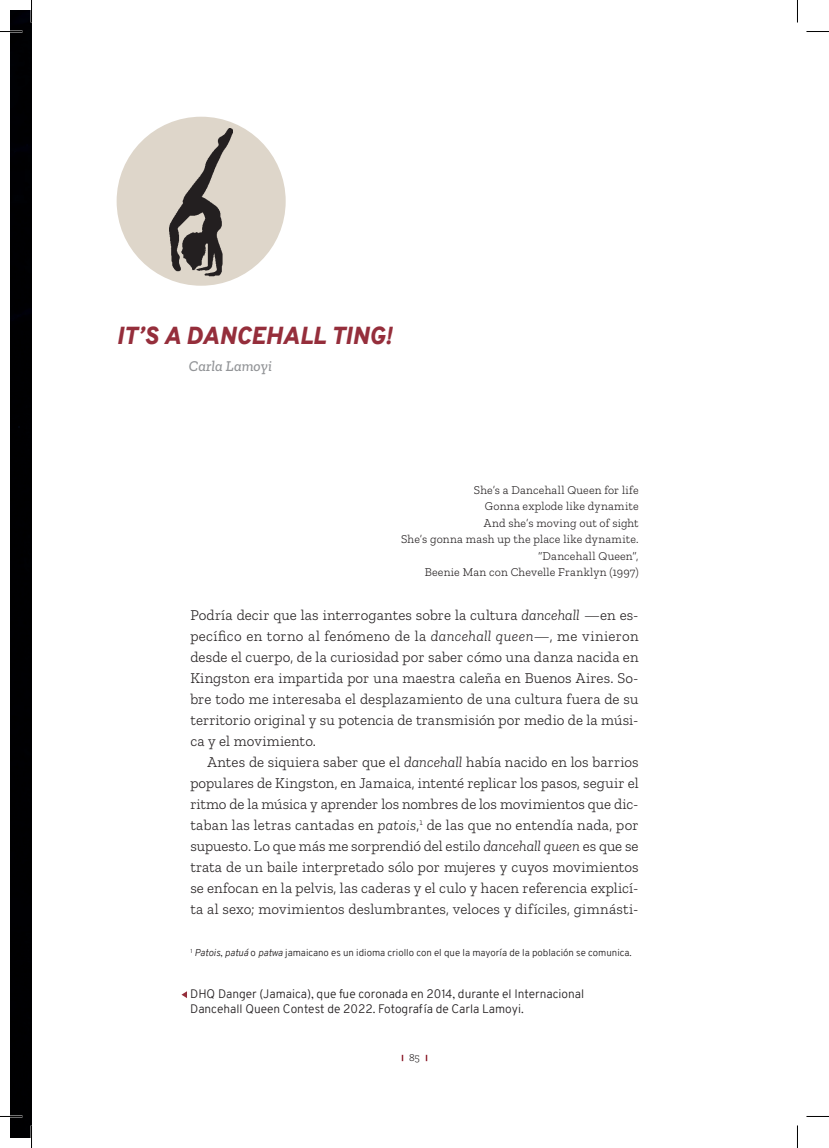
<style>
.page{position:relative;width:829px;height:1148px;background:#fff}
.page>*{position:absolute;margin:0;border:0;box-sizing:border-box;transform-origin:0 0}
.t1{font:italic 900 24px "Overpass";letter-spacing:.015em;color:#952e3b}
.t2{font:300 15px/21px "Zilla Slab";letter-spacing:.01em;color:#231f20;text-align:justify}
.t3{font:italic 500 15px "Zilla Slab";color:#939598}
.t4{font:300 12px/16.5px "Zilla Slab";letter-spacing:.015em;color:#231f20;text-align:right}
.t5{font:300 12px/14.4px "Overpass";color:#231f20}
.t6{font:300 10.5px "Zilla Slab";color:#231f20}
.t7{font:300 9.75px "Overpass";color:#231f20}
.s1{font-style:italic}
</style>
<div class="page">
<div style="left:117px;top:117px;width:168px;height:169px;background:#ded6ca;border-radius:50%"></div>
<img style="left:169px;top:128px;width:64px;height:148px">
<div style="left:10px;top:10px;width:22px;height:1127px;background:#000002"></div>
<svg style="left:181px;top:991px;width:6px;height:7px"></svg>
<hr style="left:0;top:1115px;width:22px;height:2px;background:#fff">
<svg style="left:0;top:31px;width:22px;height:1px"></svg>
<svg style="left:806px;top:31px;width:22px;height:1px"></svg>
<svg style="left:10px;top:1115px;width:12px;height:1px"></svg>
<svg style="left:31px;top:0;width:1px;height:23px"></svg>
<svg style="left:31px;top:1125px;width:1px;height:22px"></svg>
<svg style="left:797px;top:0;width:1px;height:23px"></svg>
<svg style="left:797px;top:1125px;width:1px;height:22px"></svg>
<h1 class="t1" style="left:117px;top:318px;width:277px">IT’S A DANCEHALL TING!</h1>
<p class="t3" style="left:189px;top:357px;width:85px">Carla Lamoyi</p>
<p class="t4" style="left:401px;top:481px;width:239px">She’s a Dancehall Queen for life<br>Gonna explode like dynamite<br>And she’s moving out of sight<br>She’s gonna mash up the place like dynamite. “Dancehall Queen”,<br>Beenie Man con Chevelle Franklyn (1997)</p>
<p class="t2" style="left:190px;top:604px;width:449px">Podría decir que las interrogantes sobre la cultura <span class="s1">dancehall</span> —en es&shy;pecífico en torno al fenómeno de la <span class="s1">dancehall queen</span>—, me vinieron desde el cuerpo, de la curiosidad por saber cómo una danza nacida en Kingston era impartida por una maestra caleña en Buenos Aires. So&shy;bre todo me interesaba el desplazamiento de una cultura fuera de su territorio original y su potencia de transmisión por medio de la músi&shy;ca y el movimiento.</p>
<p class="t2" style="left:190px;top:751px;width:449px;text-indent:17px">Antes de siquiera saber que el <span class="s1">dancehall</span> había nacido en los barrios populares de Kingston, en Jamaica, intenté replicar los pasos, seguir el ritmo de la música y aprender los nombres de los movimientos que dic&shy;taban las letras cantadas en <span class="s1">patois</span>,<sup>1</sup> de las que no entendía nada, por supuesto. Lo que más me sorprendió del estilo <span class="s1">dancehall queen</span> es que se trata de un baile interpretado sólo por mujeres y cuyos movimientos se enfocan en la pelvis, las caderas y el culo y hacen referencia explicí&shy;ta al sexo; movimientos deslumbrantes, veloces y difíciles, gimnásti-</p>
<p class="t7" style="left:190px;top:945px;width:442px"><sup>1</sup> <span class="s1">Patois</span>, <span class="s1">patuá</span> o <span class="s1">patwa</span> jamaicano es un idioma criollo con el que la mayoría de la población se comunica.</p>
<p class="t5" style="left:190px;top:986px;width:395px">DHQ Danger (Jamaica), que fue coronada en 2014, durante el Internacional<br>Dancehall Queen Contest de 2022. Fotografía de Carla Lamoyi.</p>
<p class="t6" style="left:409px;top:1051px;width:12px">85</p>
</div>
